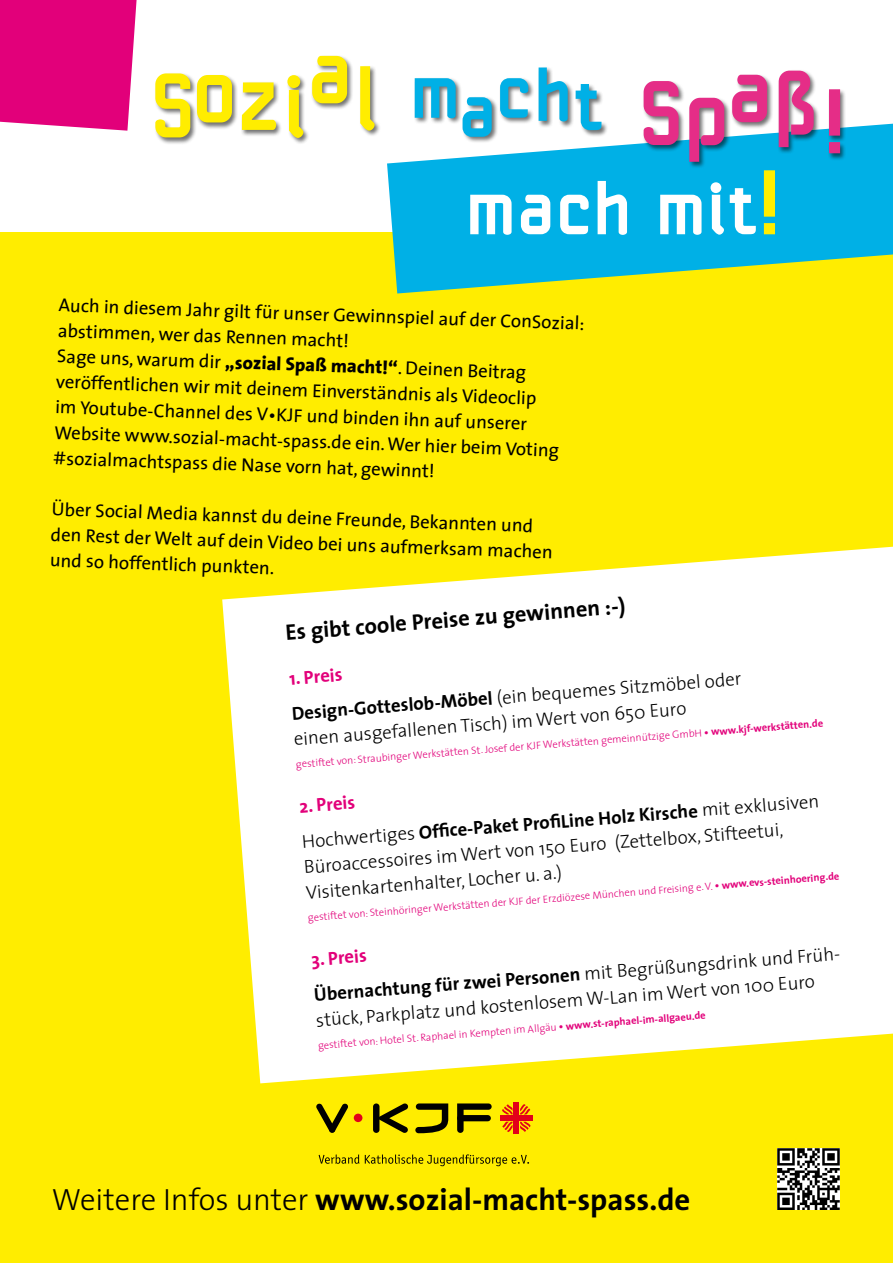
<style>
.page{position:relative;width:893px;height:1263px;background:#fff}
.page>*{position:absolute;margin:0;border:0;box-sizing:border-box;transform-origin:0 0}
.t1{font:700 93.45px "Linotype Kaliber";color:#e52d87}
.t2{font:700 93.45px "Linotype Kaliber";color:#ffed00}
.t3{font:700 77.85px "Linotype Kaliber";letter-spacing:-.01em;color:#00b0e6}
.t4{font:700 77.85px "Linotype Kaliber";color:#fff}
.t5{font:700 30.83px "The Sans";color:#000}
.t6{font:700 22.5px "The Sans";color:#000}
.t7{font:18.75px/25.5px "The Sans";color:#000}
.t8{font:300 18.75px/37.9px "The Sans";color:#000}
.t9{font:700 18.75px/37.2px "The Sans";color:#000}
.t10{font:300 10.5px "The Sans";color:#e2007a}
.s1{font-size:93.45px;color:#ffed00}
.s2{font-size:93.45px;color:#fe0}
.s3{font-weight:800}
.s4{font-weight:700;color:#e2007a}
.s5{font-weight:700}
.s6{color:#e2007a}
.s7{font-weight:300}
</style>
<div class="page">
<div style="left:0;top:233px;width:893px;height:1030px;background:#ffed00"></div>
<svg style="left:222px;top:547px;width:671px;height:536px;background:#fffce1"></svg>
<svg style="left:387px;top:124px;width:506px;height:169px;fill:#00b0e6"></svg>
<svg style="left:0;top:0;width:137px;height:131px;background:#e41283"></svg>
<svg style="left:502px;top:1104px;width:10px;height:10px"></svg>
<svg style="left:520px;top:1104px;width:10px;height:10px"></svg>
<svg style="left:520px;top:1122px;width:11px;height:10px"></svg>
<svg style="left:502px;top:1122px;width:11px;height:10px"></svg>
<div style="left:513px;top:1102px;width:6px;height:32px;background:#e2001a"></div>
<div style="left:500px;top:1115px;width:32px;height:6px;background:#e2001a"></div>
<div style="left:373px;top:1103px;width:6px;height:30px;background:#000;border-radius:3px"></div>
<svg style="left:377px;top:1103px;width:31px;height:30px"></svg>
<svg style="left:415px;top:1103px;width:33px;height:30px"></svg>
<svg style="left:457px;top:1103px;width:35px;height:30px"></svg>
<div style="left:457px;top:1115px;width:34px;height:6px;background:#000;border-radius:3px"></div>
<svg style="left:316px;top:1103px;width:32px;height:30px"></svg>
<div style="left:354px;top:1114px;width:8px;height:8px;background:#e2001a;border-radius:50%"></div>
<svg style="left:319px;top:1154px;width:40px;height:10px"></svg>
<svg style="left:365px;top:1154px;width:164px;height:12px"></svg>
<div style="left:414px;top:77px;width:49px;height:48px;background:#000;opacity:.55"></div>
<div style="left:538px;top:66px;width:37px;height:62px;background:#000;opacity:.55"></div>
<div style="left:461px;top:96px;width:38px;height:48px;background:#000;opacity:.55"></div>
<div style="left:575px;top:83px;width:34px;height:54px;background:#000;opacity:.55"></div>
<div style="left:499px;top:77px;width:36px;height:48px;background:#000;opacity:.55"></div>
<div style="left:154px;top:72px;width:43px;height:73px;background:#000;opacity:.55"></div>
<div style="left:286px;top:74px;width:24px;height:70px;background:#000;opacity:.55"></div>
<div style="left:196px;top:74px;width:43px;height:56px;background:#000;opacity:.55"></div>
<div style="left:311px;top:55px;width:43px;height:56px;background:#000;opacity:.55"></div>
<div style="left:241px;top:81px;width:42px;height:56px;background:#000;opacity:.55"></div>
<div style="left:359px;top:65px;width:22px;height:72px;background:#000;opacity:.55"></div>
<div style="left:642px;top:80px;width:44px;height:72px;background:#000;opacity:.55"></div>
<div style="left:731px;top:74px;width:43px;height:55px;background:#000;opacity:.55"></div>
<div style="left:688px;top:97px;width:43px;height:72px;background:#000;opacity:.55"></div>
<div style="left:778px;top:70px;width:43px;height:84px;background:#000;opacity:.55"></div>
<div style="left:828px;top:88px;width:19px;height:73px;background:#000;opacity:.55"></div>
<img style="left:778px;top:1148px;width:62px;height:62px">
<h1 class="t2" style="left:308px;top:20px;width:47px">a</h1>
<h1 class="t2" style="left:236px;top:47px;width:144px">z l</h1>
<h1 class="t1" style="left:638px;top:62px;width:210px">Spaß!</h1>
<h2 class="t3" style="left:150px;top:51px;width:455px"><span class="s1">So i</span> macht</h2>
<h2 class="t4" style="left:466px;top:165px;width:318px">mach mit<span class="s2">!</span></h2>
<p class="t7" style="left:59px;top:292px;width:527px;rotate:2deg">Auch in diesem Jahr gilt für unser Gewinnspiel auf der ConSozial: abstimmen, wer das Rennen macht!<br>Sage uns, warum dir <span class="s3">„sozial Spaß macht!“</span>. Deinen Beitrag veröffentlichen wir mit deinem Einverständnis als Videoclip<br>im Youtube-Channel des V•KJF und binden ihn auf unserer Website www.sozial-macht-spass.de ein. Wer hier beim Voting #sozialmachtspass die Nase vorn hat, gewinnt!</p>
<p class="t7" style="left:52px;top:496px;width:504px;rotate:2deg">Über Social Media kannst du deine Freunde, Bekannten und den Rest der Welt auf dein Video bei uns aufmerksam machen und so hoffentlich punkten.</p>
<p class="t6" style="left:284px;top:615px;width:342px;rotate:-5deg">Es gibt coole Preise zu gewinnen :-)</p>
<p class="t8" style="left:287px;top:659px;width:452px;rotate:-5deg"><span class="s4">1. Preis<br></span><sup>D</sup><span class="s5">esign-Gotteslob-Möbel</span> (ein bequemes Sitzmöbel oder</p>
<p class="t8" style="left:292px;top:721px;width:395px;rotate:-5deg">einen ausgefallenen Tisch) im Wert von 650 Euro</p>
<p class="t10" style="left:295px;top:754px;width:530px;rotate:-4deg">gestiftet von: Straubinger Werkstätten St. Josef der KJF Werkstätten gemeinnützige GmbH <sup>•</sup> <sup>www.kjf-werkstätten.de</sup></p>
<p class="t9" style="left:297px;top:788px;width:520px;rotate:-5deg"><span class="s6">2. Preis<br></span><span class="s7">Hochwertiges</span> Offi ce-Paket Profi Line Holz Kirsche <span class="s7">mit exklusiven</span></p>
<p class="t8" style="left:303px;top:856px;width:482px;line-height:24.5px;rotate:-5deg">Büroaccessoires im Wert von 150 Euro (Zettelbox, Stifteetui,<br>Visitenkartenhalter, Locher u. a.)</p>
<p class="t10" style="left:307px;top:907px;width:534px;rotate:-4deg">gestiftet von: Steinhöringer Werkstätten der KJF der Erzdiözese München und Freising e. V. <sup>•</sup> <sup>www.evs-steinhoering.de</sup></p>
<p class="t9" style="left:309px;top:941px;width:532px;line-height:36.2px;rotate:-5deg"><span class="s6">3. Preis<br></span>Übernachtung für zwei Personen <span class="s7">mit Begrüßungsdrink und Früh-</span></p>
<p class="t8" style="left:314px;top:1003px;width:502px;rotate:-5deg">stück, Parkplatz und kostenlosem W-Lan im Wert von 100 Euro</p>
<p class="t10" style="left:317px;top:1036px;width:390px;rotate:-4deg">gestiftet von: Hotel St. Raphael in Kempten im Allgäu <span class="s5">• www.st-r</span><sup>aphael-im-allgaeu.de</sup></p>
<h3 class="t5" style="left:52px;top:1174px;width:640px"><span class="s7">Weitere Infos unter</span> www.sozial-macht-spass.de</h3>
</div>
